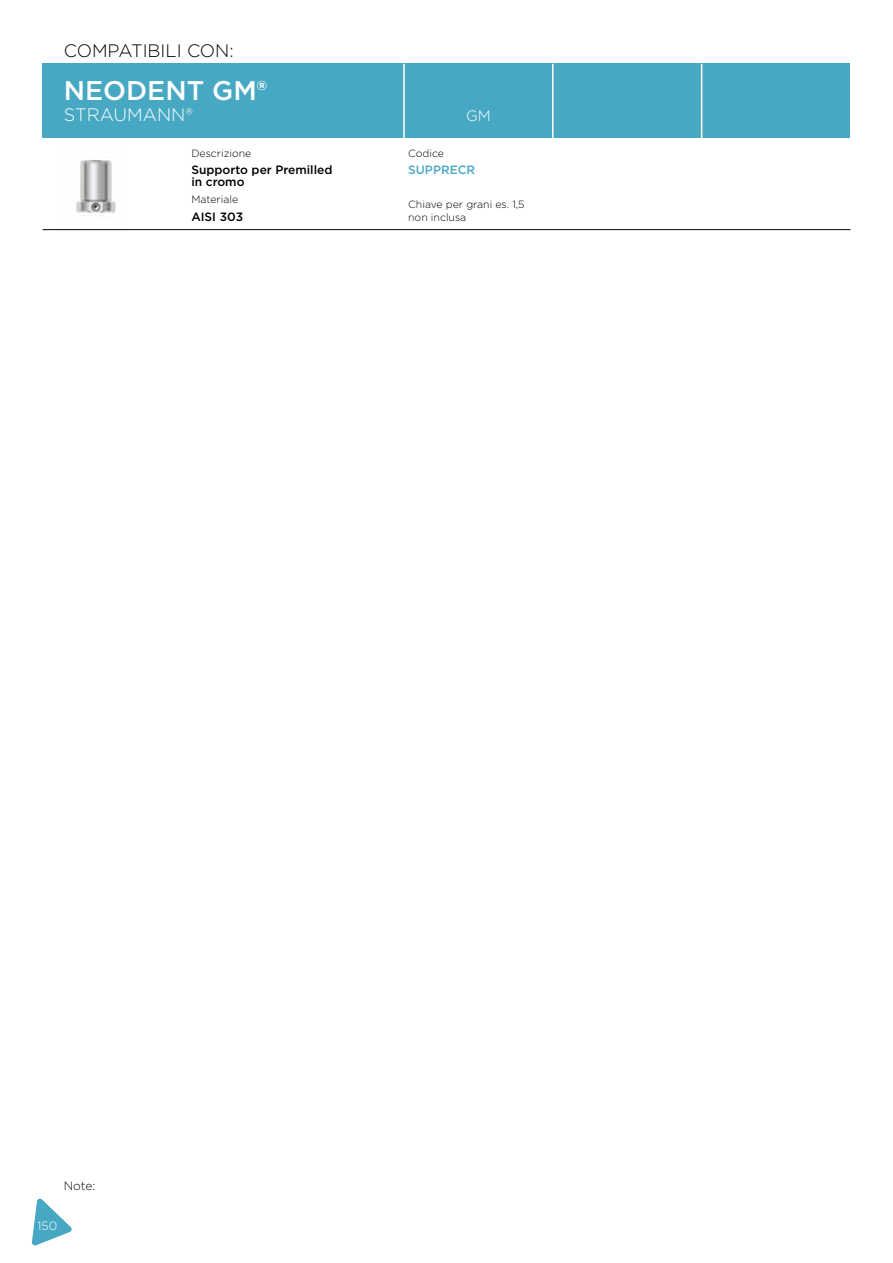
<style>
.page{position:relative;width:893px;height:1263px;background:#fff}
.page>*{position:absolute;margin:0;border:0;box-sizing:border-box;transform-origin:0 0}
.t1{font:500 27px "Gotham";color:#fff}
.t2{font:300 18px "Gotham";color:#000}
.t3{font:300 18px "Gotham";color:#fff}
.t4{font:300 15px "Gotham";color:#fff}
.t5{font:500 12px/12px "Gotham";color:#000}
.t6{font:500 12px "Gotham";color:#47a8c3}
.t7{font:300 12px "Gotham";color:#000}
.t8{font:300 12px "Gotham";color:#fff}
.t9{font:300 10.5px/13.5px "Gotham";color:#000}
</style>
<div class="page">
<div style="left:43px;top:64px;width:807px;height:74px;background:#47a8c3"></div>
<hr style="left:403px;top:64px;width:2px;height:74px;background:#fff">
<hr style="left:552px;top:64px;width:2px;height:74px;background:#fff">
<hr style="left:701px;top:64px;width:1px;height:74px;background:#fff">
<img style="left:76px;top:160px;width:40px;height:58px">
<hr style="left:43px;top:229px;width:807px;height:1px;background:#000">
<svg style="left:32px;top:1198px;width:40px;height:48px"></svg>
<h2 class="t2" style="left:64px;top:39px;width:171px">COMPATIBILI CON:</h2>
<h1 class="t1" style="left:64px;top:72px;width:205px">NEODENT GM®</h1>
<h2 class="t3" style="left:64px;top:103px;width:131px">STRAUMANN®</h2>
<p class="t9" style="left:191px;top:146px;width:62px">Descrizione</p>
<p class="t9" style="left:191px;top:192px;width:48px">Materiale</p>
<p class="t5" style="left:191px;top:164px;width:143px">Supporto per Premilled in cromo</p>
<p class="t5" style="left:191px;top:211px;width:53px">AISI 303</p>
<p class="t9" style="left:408px;top:146px;width:37px">Codice</p>
<h3 class="t4" style="left:466px;top:106px;width:26px">GM</h3>
<p class="t6" style="left:408px;top:162px;width:69px">SUPPRECR</p>
<p class="t9" style="left:408px;top:197px;width:118px">Chiave per grani es. 1,5 non inclusa</p>
<p class="t7" style="left:64px;top:1178px;width:33px">Note:</p>
<p class="t8" style="left:38px;top:1218px;width:21px">150</p>
</div>
